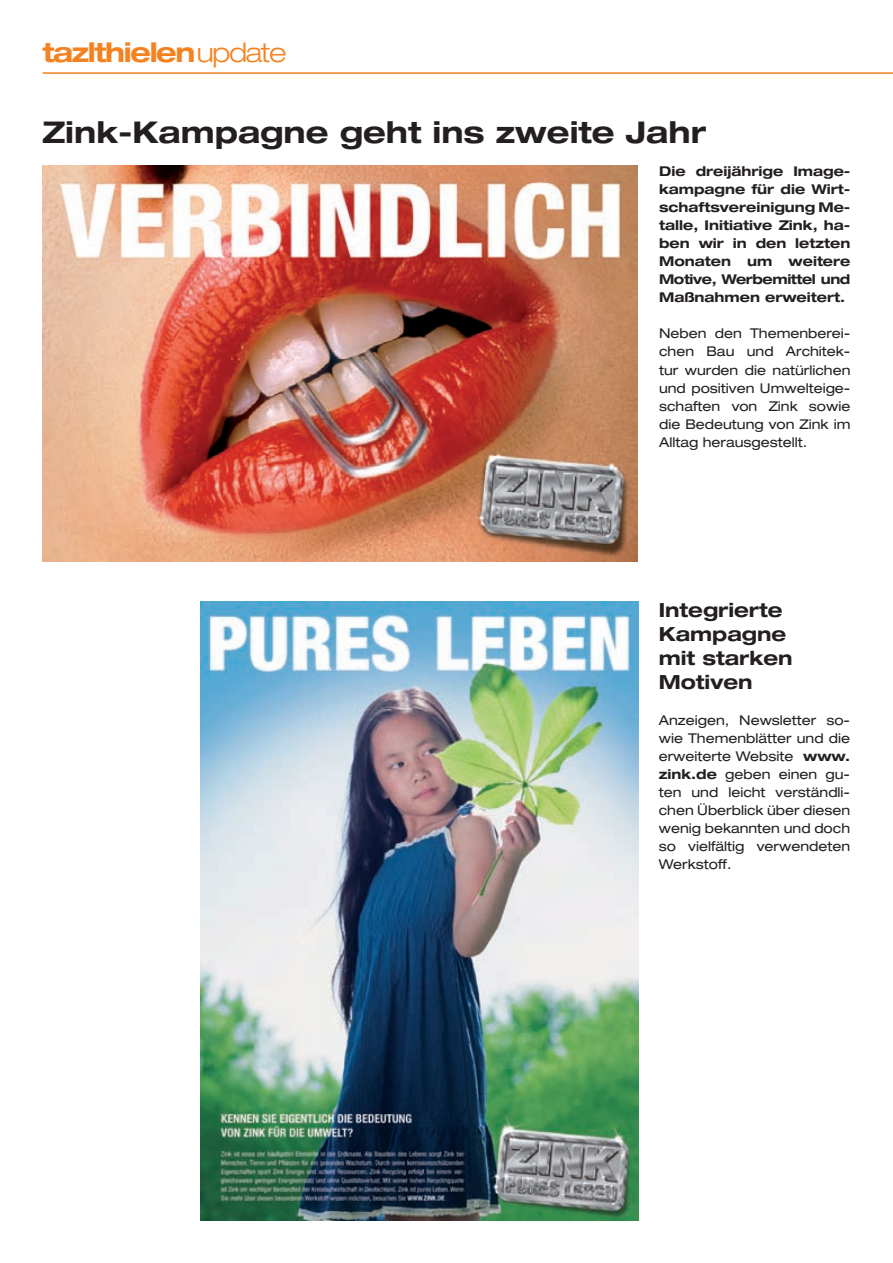
<style>
.page{position:relative;width:893px;height:1263px;background:#fff}
.page>*{position:absolute;margin:0;border:0;box-sizing:border-box;transform-origin:0 0}
.t1{font:700 expanded 30px "Helvetica Neue";color:#231f20}
.t2{font:700 expanded 27px "Helvetica Neue";letter-spacing:-.05em;color:#f58220}
.t3{font:700 expanded 19.5px/24px "Helvetica Neue";color:#231f20}
.t4{font:expanded 13.5px/18px "Helvetica Neue";color:#231f20;text-align:justify}
.t5{font:700 expanded 13.5px/18px "Helvetica Neue";color:#231f20;text-align:justify}
.s1{font-weight:300}
.s2{font-weight:700}
</style>
<div class="page">
<hr style="left:43px;top:72px;width:850px;height:2px;background:#f58220">
<img style="left:43px;top:166px;width:595px;height:396px">
<img style="left:200px;top:601px;width:438px;height:619px">
<h2 class="t2" style="left:43px;top:35px;width:246px">tazlthielen<span class="s1">update</span></h2>
<h1 class="t1" style="left:43px;top:113px;width:665px">Zink-Kampagne geht ins zweite Jahr</h1>
<p class="t5" style="left:659px;top:162px;width:193px">Die dreijährige Image&shy;kampagne für die Wirt&shy;schaftsvereinigung Me&shy;talle, Initiative Zink, ha&shy;ben wir in den letzten Monaten um weitere Motive, Werbemittel und Maßnahmen erweitert.</p>
<p class="t4" style="left:659px;top:324px;width:193px">Neben den Themenberei&shy;chen Bau und Architek&shy;tur wurden die natürlichen und positiven Umwelteige&shy;schaften von Zink sowie die Bedeutung von Zink im Alltag herausgestellt.</p>
<h3 class="t3" style="left:659px;top:598px;width:135px">Integrierte<br>Kampagne mit starken<br>Motiven</h3>
<p class="t4" style="left:659px;top:711px;width:193px">Anzeigen, Newsletter so&shy;wie Themenblätter und die erweiterte Website <span class="s2">www. zink.de</span> geben einen gu&shy;ten und leicht verständli&shy;chen Überblick über diesen wenig bekannten und doch so vielfältig verwendeten Werkstoff.</p>
</div>
